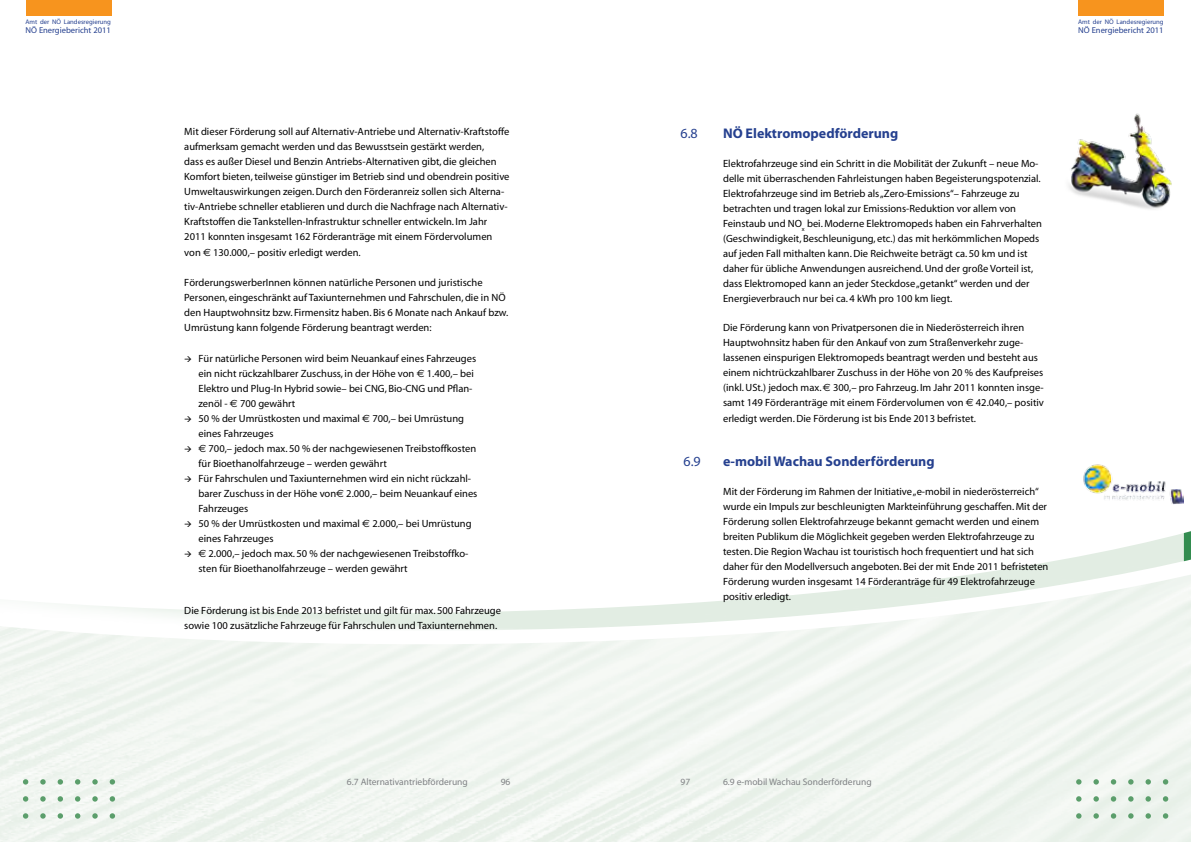
<style>
.page{position:relative;width:1191px;height:842px;background:#fff}
.page>*{position:absolute;margin:0;border:0;box-sizing:border-box;transform-origin:0 0}
.t1{font:700 14px "Myriad";color:#25408f}
.t2{font:14px "Myriad";color:#25408f}
.t3{font:10.5px/15px "Myriad";color:#000}
.t4{font:9.5px "Myriad";color:#808285}
.t5{font:8.6px "Myriad";color:#25408f}
.t6{font:6.6px "Myriad";color:#25408f}
.s1{font-family:"Euro Sans"}
</style>
<div class="page">
<svg style="left:0;top:631px;width:1191px;height:13px;fill:#f5f8f5"></svg>
<svg style="left:0;top:613px;width:1191px;height:18px"></svg>
<svg style="left:0;top:495px;width:1191px;height:118px"></svg>
<svg style="left:23px;top:779px;width:5px;height:6px"></svg>
<svg style="left:40px;top:779px;width:6px;height:6px"></svg>
<svg style="left:58px;top:779px;width:5px;height:6px"></svg>
<svg style="left:75px;top:779px;width:5px;height:6px"></svg>
<svg style="left:92px;top:779px;width:6px;height:6px"></svg>
<svg style="left:110px;top:779px;width:5px;height:6px"></svg>
<svg style="left:110px;top:796px;width:5px;height:6px"></svg>
<svg style="left:92px;top:796px;width:6px;height:6px"></svg>
<svg style="left:75px;top:796px;width:5px;height:6px"></svg>
<svg style="left:58px;top:796px;width:5px;height:6px"></svg>
<svg style="left:40px;top:796px;width:6px;height:6px"></svg>
<svg style="left:23px;top:796px;width:5px;height:6px"></svg>
<svg style="left:110px;top:813px;width:5px;height:6px"></svg>
<svg style="left:92px;top:813px;width:6px;height:6px"></svg>
<svg style="left:75px;top:813px;width:5px;height:6px"></svg>
<svg style="left:58px;top:813px;width:5px;height:6px"></svg>
<svg style="left:40px;top:813px;width:6px;height:6px"></svg>
<svg style="left:23px;top:813px;width:5px;height:6px"></svg>
<svg style="left:1076px;top:779px;width:5px;height:6px"></svg>
<svg style="left:1093px;top:779px;width:5px;height:6px"></svg>
<svg style="left:1110px;top:779px;width:6px;height:6px"></svg>
<svg style="left:1128px;top:779px;width:5px;height:6px"></svg>
<svg style="left:1145px;top:779px;width:6px;height:6px"></svg>
<svg style="left:1162px;top:779px;width:6px;height:6px"></svg>
<svg style="left:1162px;top:796px;width:6px;height:6px"></svg>
<svg style="left:1145px;top:796px;width:6px;height:6px"></svg>
<svg style="left:1128px;top:796px;width:5px;height:6px"></svg>
<svg style="left:1110px;top:796px;width:6px;height:6px"></svg>
<svg style="left:1093px;top:796px;width:5px;height:6px"></svg>
<svg style="left:1076px;top:796px;width:5px;height:6px"></svg>
<svg style="left:1162px;top:813px;width:6px;height:6px"></svg>
<svg style="left:1145px;top:813px;width:6px;height:6px"></svg>
<svg style="left:1128px;top:813px;width:5px;height:6px"></svg>
<svg style="left:1110px;top:813px;width:6px;height:6px"></svg>
<svg style="left:1093px;top:813px;width:5px;height:6px"></svg>
<svg style="left:1076px;top:813px;width:5px;height:6px"></svg>
<div style="left:26px;top:0;width:85px;height:15px;background:#f7941e"></div>
<div style="left:1078px;top:0;width:86px;height:15px;background:#f7941e"></div>
<svg style="left:1183px;top:530px;width:8px;height:31px"></svg>
<img style="left:1069px;top:113px;width:103px;height:96px">
<img style="left:1079px;top:464px;width:104px;height:41px">
<svg style="left:185px;top:521px;width:15px;height:7px"></svg>
<svg style="left:185px;top:551px;width:15px;height:7px"></svg>
<p class="t6" style="left:26px;top:19px;width:87px">Amt der NÖ Landesregierung</p>
<p class="t5" style="left:26px;top:26px;width:87px">NÖ Energiebericht 2011</p>
<p class="t3" style="left:184px;top:125px;width:327px">Mit dieser Förderung soll auf Alternativ-Antriebe und Alternativ-Kraftstoffe aufmerksam gemacht werden und das Bewusstsein gestärkt werden,<br>dass es außer Diesel und Benzin Antriebs-Alternativen gibt, die gleichen Komfort bieten, teilweise günstiger im Betrieb sind und obendrein positive Umweltauswirkungen zeigen. Durch den Förderanreiz sollen sich Alterna&shy;tiv-Antriebe schneller etablieren und durch die Nachfrage nach Alternativ-Kraftstoffen die Tankstellen-Infrastruktur schneller entwickeln. Im Jahr 2011 konnten insgesamt 162 Förderanträge mit einem Fördervolumen von <span class="s1">7</span> 130.000,– positiv erledigt werden.</p>
<p class="t3" style="left:184px;top:275px;width:325px">FörderungswerberInnen können natürliche Personen und juristische Personen, eingeschränkt auf Taxiunternehmen und Fahrschulen, die in NÖ den Hauptwohnsitz bzw. Firmensitz haben. Bis 6 Monate nach Ankauf bzw.<br>Umrüstung kann folgende Förderung beantragt werden:</p>
<p class="t3" style="left:198px;top:351px;width:280px">Für natürliche Personen wird beim Neuankauf eines Fahrzeuges ein nicht rückzahlbarer Zuschuss, in der Höhe von <span class="s1">7</span> 1.400,– bei Elektro und Plug-In Hybrid sowie– bei CNG, Bio-CNG und Pflan&shy;zenöl - <span class="s1">7</span> 700 gewährt<br>50 % der Umrüstkosten und maximal <span class="s1">7</span> 700,– bei Umrüstung eines Fahrzeuges<br><span class="s1">7</span> 700,– jedoch max. 50 % der nachgewiesenen Treibstoffkosten für Bioethanolfahrzeuge – werden gewährt<br>Für Fahrschulen und Taxiunternehmen wird ein nicht rückzahl&shy;barer Zuschuss in der Höhe von<span class="s1">7</span> 2.000,– beim Neuankauf eines Fahrzeuges<br>50 % der Umrüstkosten und maximal <span class="s1">7</span> 2.000,– bei Umrüstung eines Fahrzeuges<br><span class="s1">7</span> 2.000,– jedoch max. 50 % der nachgewiesenen Treibstoffko&shy;sten für Bioethanolfahrzeuge – werden gewährt</p>
<p class="t3" style="left:184px;top:603px;width:318px">Die Förderung ist bis Ende 2013 befristet und gilt für max. 500 Fahrzeuge sowie 100 zusätzliche Fahrzeuge für Fahrschulen und Taxiunternehmen.</p>
<p class="t4" style="left:347px;top:777px;width:122px">6.7 Alternativantriebförderung</p>
<p class="t4" style="left:500px;top:777px;width:11px">96</p>
<p class="t6" style="left:1078px;top:19px;width:87px">Amt der NÖ Landesregierung</p>
<p class="t5" style="left:1078px;top:26px;width:87px">NÖ Energiebericht 2011</p>
<h1 class="t2" style="left:680px;top:126px;width:19px">6.8</h1>
<h1 class="t1" style="left:723px;top:126px;width:177px">NÖ Elektromopedförderung</h1>
<p class="t3" style="left:723px;top:157px;width:320px">Elektrofahrzeuge sind ein Schritt in die Mobilität der Zukunft – neue Mo&shy;delle mit überraschenden Fahrleistungen haben Begeisterungspotenzial.<br>Elektrofahrzeuge sind im Betrieb als „Zero-Emissions“– Fahrzeuge zu betrachten und tragen lokal zur Emissions-Reduktion vor allem von Feinstaub und NO<sub>x</sub> bei. Moderne Elektromopeds haben ein Fahrverhalten (Geschwindigkeit, Beschleunigung, etc.) das mit herkömmlichen Mopeds auf jeden Fall mithalten kann. Die Reichweite beträgt ca. 50 km und ist daher für übliche Anwendungen ausreichend. Und der große Vorteil ist, dass Elektromoped kann an jeder Steckdose „getankt“ werden und der Energieverbrauch nur bei ca. 4 kWh pro 100 km liegt.</p>
<p class="t3" style="left:723px;top:321px;width:322px">Die Förderung kann von Privatpersonen die in Niederösterreich ihren Hauptwohnsitz haben für den Ankauf von zum Straßenverkehr zuge&shy;lassenen einspurigen Elektromopeds beantragt werden und besteht aus einem nichtrückzahlbarer Zuschuss in der Höhe von 20 % des Kaufpreises (inkl. USt.) jedoch max. <span class="s1">7</span> 300,– pro Fahrzeug. Im Jahr 2011 konnten insge&shy;samt 149 Förderanträge mit einem Fördervolumen von <span class="s1">7</span> 42.040,– positiv erledigt werden. Die Förderung ist bis Ende 2013 befristet.</p>
<h1 class="t2" style="left:683px;top:454px;width:19px">6.9</h1>
<h1 class="t1" style="left:723px;top:454px;width:213px">e-mobil Wachau Sonderförderung</h1>
<p class="t3" style="left:723px;top:484px;width:327px">Mit der Förderung im Rahmen der Initiative „e-mobil in niederösterreich“ wurde ein Impuls zur beschleunigten Markteinführung geschaffen. Mit der Förderung sollen Elektrofahrzeuge bekannt gemacht werden und einem breiten Publikum die Möglichkeit gegeben werden Elektrofahrzeuge zu testen. Die Region Wachau ist touristisch hoch frequentiert und hat sich daher für den Modellversuch angeboten. Bei der mit Ende 2011 befristeten Förderung wurden insgesamt 14 Förderanträge für 49 Elektrofahrzeuge positiv erledigt.</p>
<p class="t4" style="left:680px;top:777px;width:11px">97</p>
<p class="t4" style="left:723px;top:777px;width:150px">6.9 e-mobil Wachau Sonderförderung</p>
</div>
